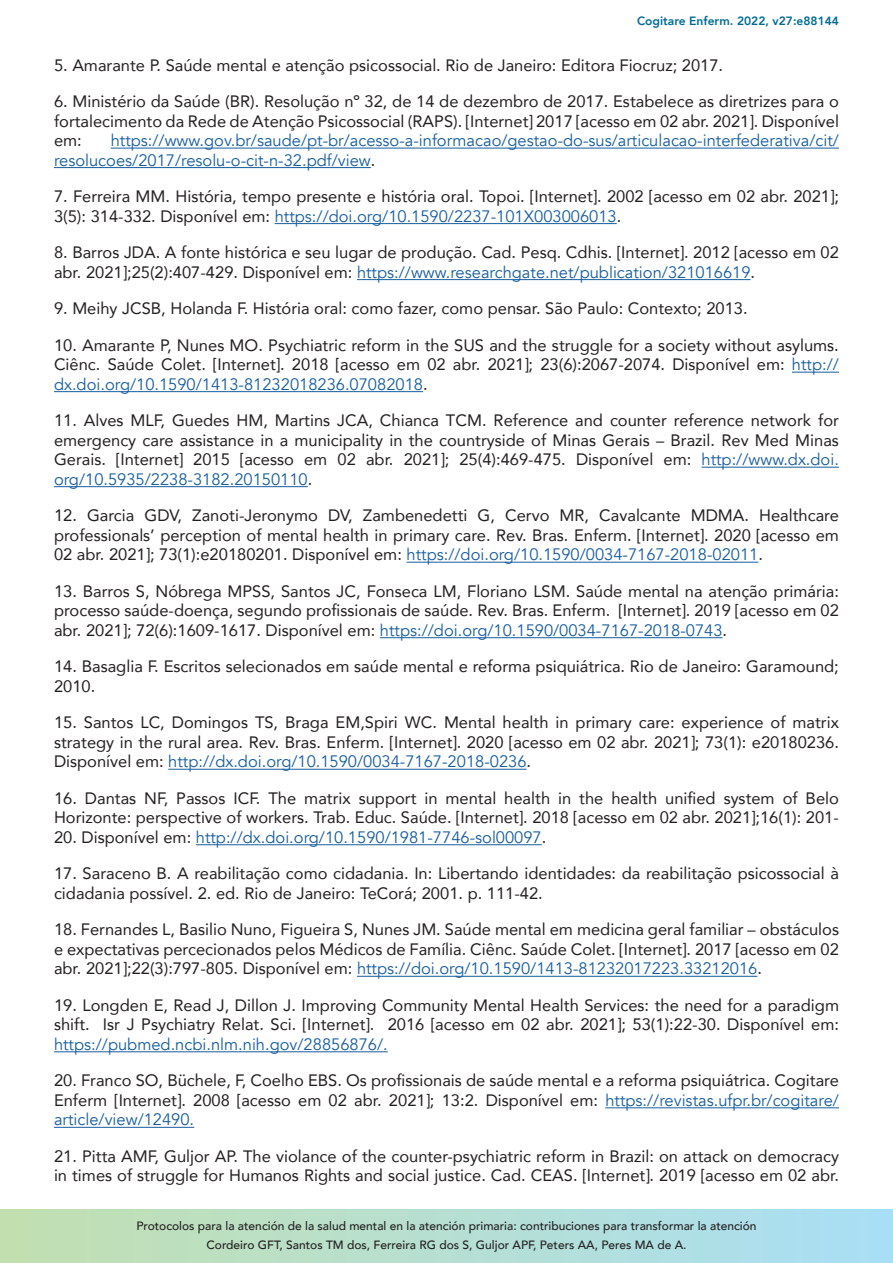
<style>
.page{position:relative;width:893px;height:1263px;background:#fff}
.page>*{position:absolute;margin:0;border:0;box-sizing:border-box;transform-origin:0 0}
.TEXTO{font:16.5px/19.5px "Avenir";color:#231f20;text-align:justify}
.TEXTO-2{font:16.5px/19.5px "Avenir";color:#175d9e}
.t1{font:500 12px/18.6px "Avenir";color:#231f20;text-align:center}
.t2{font:800 12px "Avenir";color:#006c95}
.s1{color:#231f20}
.s2{color:#175d9e}
</style>
<div class="page">
<svg style="left:0;top:1209px;width:893px;height:54px;background:#b6dfd2"></svg>
<hr style="left:111px;top:148px;width:728px;height:1px;background:#175d9e">
<hr style="left:54px;top:167px;width:317px;height:1px;background:#175d9e">
<hr style="left:275px;top:223px;width:342px;height:1px;background:#175d9e">
<hr style="left:357px;top:279px;width:394px;height:1px;background:#175d9e">
<hr style="left:792px;top:372px;width:47px;height:1px;background:#175d9e">
<hr style="left:54px;top:391px;width:369px;height:1px;background:#175d9e">
<hr style="left:701px;top:467px;width:138px;height:1px;background:#175d9e">
<hr style="left:54px;top:486px;width:254px;height:1px;background:#175d9e">
<hr style="left:407px;top:562px;width:351px;height:1px;background:#175d9e">
<hr style="left:380px;top:637px;width:343px;height:1px;background:#175d9e">
<hr style="left:168px;top:769px;width:359px;height:1px;background:#175d9e">
<hr style="left:196px;top:844px;width:346px;height:1px;background:#175d9e">
<hr style="left:357px;top:976px;width:400px;height:1px;background:#175d9e">
<hr style="left:54px;top:1051px;width:334px;height:1px;background:#175d9e">
<hr style="left:605px;top:1107px;width:234px;height:1px;background:#175d9e">
<hr style="left:54px;top:1127px;width:140px;height:1px;background:#175d9e">
<p class="t2" style="left:637px;top:10px;width:203px">Cogitare Enferm. 2022, v27:e88144</p>
<p class="TEXTO" style="left:54px;top:55px;width:671px">5. Amarante P. Saúde mental e atenção psicossocial. Rio de Janeiro: Editora Fiocruz; 2017.</p>
<p class="TEXTO" style="left:54px;top:91px;width:786px">6. Ministério da Saúde (BR). Resolução nº 32, de 14 de dezembro de 2017. Estabelece as diretrizes para o fortalecimento da Rede de Atenção Psicossocial (RAPS). [Internet] 2017 [acesso em 02 abr. 2021]. Disponível em:</p>
<p class="TEXTO-2" style="left:54px;top:131px;width:786px;text-indent:57px">https://www.gov.br/saude/pt-br/acesso-a-informacao/gestao-do-sus/articulacao-interfederativa/cit/ resolucoes/2017/resolu-o-cit-n-32.pdf/view<span class="s1">.</span></p>
<p class="TEXTO" style="left:54px;top:186px;width:786px">7. Ferreira MM. História, tempo presente e história oral. Topoi. [Internet]. 2002 [acesso em 02 abr. 2021];<br>3(5): 314-332. Disponível em: <span class="s2">https://doi.org/10.1590/2237-101X003006013</span>.</p>
<p class="TEXTO" style="left:54px;top:242px;width:786px">8. Barros JDA. A fonte histórica e seu lugar de produção. Cad. Pesq. Cdhis. [Internet]. 2012 [acesso em 02 abr. 2021];25(2):407-429. Disponível em: <span class="s2">https://www.researchgate.net/publication/321016619</span>.</p>
<p class="TEXTO" style="left:54px;top:298px;width:695px">9. Meihy JCSB, Holanda F. História oral: como fazer, como pensar. São Paulo: Contexto; 2013.</p>
<p class="TEXTO" style="left:54px;top:335px;width:786px">10. Amarante P, Nunes MO. Psychiatric reform in the SUS and the struggle for a society without asylums.<br>Ciênc. Saúde Colet. [Internet]. 2018 [acesso em 02 abr. 2021]; 23(6):2067-2074. Disponível em: <span class="s2">http:// dx.doi.org/10.1590/1413-81232018236.07082018</span>.</p>
<p class="TEXTO" style="left:54px;top:410px;width:786px">11. Alves MLF, Guedes HM, Martins JCA, Chianca TCM. Reference and counter reference network for emergency care assistance in a municipality in the countryside of Minas Gerais – Brazil. Rev Med Minas Gerais. [Internet] 2015 [acesso em 02 abr. 2021]; 25(4):469-475. Disponível em: <span class="s2">http://www.dx.doi. org/10.5935/2238-3182.20150110</span>.</p>
<p class="TEXTO" style="left:54px;top:505px;width:786px">12. Garcia GDV, Zanoti-Jeronymo DV, Zambenedetti G, Cervo MR, Cavalcante MDMA. Healthcare professionals’ perception of mental health in primary care. Rev. Bras. Enferm. [Internet]. 2020 [acesso em 02 abr. 2021]; 73(1):e20180201. Disponível em: <span class="s2">https://doi.org/10.1590/0034-7167-2018-02011</span>.</p>
<p class="TEXTO" style="left:54px;top:581px;width:786px">13. Barros S, Nóbrega MPSS, Santos JC, Fonseca LM, Floriano LSM. Saúde mental na atenção primária: processo saúde-doença, segundo profissionais de saúde. Rev. Bras. Enferm. [Internet]. 2019 [acesso em 02 abr. 2021]; 72(6):1609-1617. Disponível em: <span class="s2">https://doi.org/10.1590/0034-7167-2018-0743</span>.</p>
<p class="TEXTO" style="left:54px;top:656px;width:786px">14. Basaglia F. Escritos selecionados em saúde mental e reforma psiquiátrica. Rio de Janeiro: Garamound;<br>2010.</p>
<p class="TEXTO" style="left:54px;top:712px;width:786px">15. Santos LC, Domingos TS, Braga EM,Spiri WC. Mental health in primary care: experience of matrix strategy in the rural area. Rev. Bras. Enferm. [Internet]. 2020 [acesso em 02 abr. 2021]; 73(1): e20180236.<br>Disponível em: <span class="s2">http://dx.doi.org/10.1590/0034-7167-2018-0236</span>.</p>
<p class="TEXTO" style="left:54px;top:788px;width:786px">16. Dantas NF, Passos ICF. The matrix support in mental health in the health unified system of Belo<br>Horizonte: perspective of workers. Trab. Educ. Saúde. [Internet]. 2018 [acesso em 02 abr. 2021];16(1): 201-</p>
<p class="TEXTO-2" style="left:54px;top:827px;width:494px"><span class="s1">20. Disponível em:</span> http://dx.doi.org/10.1590/1981-7746-sol00097<span class="s1">.</span></p>
<p class="TEXTO" style="left:54px;top:863px;width:786px">17. Saraceno B. A reabilitação como cidadania. In: Libertando identidades: da reabilitação psicossocial à cidadania possível. 2. ed. Rio de Janeiro: TeCorá; 2001. p. 111-42.</p>
<p class="TEXTO" style="left:54px;top:919px;width:787px">18. Fernandes L, Basilio Nuno, Figueira S, Nunes JM. Saúde mental em medicina geral familiar – obstáculos e expectativas percecionados pelos Médicos de Família. Ciênc. Saúde Colet. [Internet]. 2017 [acesso em 02 abr. 2021];22(3):797-805. Disponível em: <span class="s2">https://doi.org/10.1590/1413-81232017223.33212016</span>.</p>
<p class="TEXTO" style="left:54px;top:995px;width:786px">19. Longden E, Read J, Dillon J. Improving Community Mental Health Services: the need for a paradigm shift. Isr J Psychiatry Relat. Sci. [Internet]. 2016 [acesso em 02 abr. 2021]; 53(1):22-30. Disponível em: <span class="s2">https://pubmed.ncbi.nlm.nih.gov/28856876/.</span></p>
<p class="TEXTO" style="left:54px;top:1070px;width:786px">20. Franco SO, Büchele, F, Coelho EBS. Os profissionais de saúde mental e a reforma psiquiátrica. Cogitare Enferm [Internet]. 2008 [acesso em 02 abr. 2021]; 13:2. Disponível em: <span class="s2">https://revistas.ufpr.br/cogitare/ article/view/12490.</span></p>
<p class="TEXTO" style="left:54px;top:1146px;width:786px">21. Pitta AMF, Guljor AP. The violance of the counter-psychiatric reform in Brazil: on attack on democracy in times of struggle for Humanos Rights and social justice. Cad. CEAS. [Internet]. 2019 [acesso em 02 abr.</p>
<p class="t1" style="left:136px;top:1216px;width:622px">Protocolos para la atención de la salud mental en la atención primaria: contribuciones para transformar la atención<br>Cordeiro GFT, Santos TM dos, Ferreira RG dos S, Guljor APF, Peters AA, Peres MA de A.</p>
</div>
